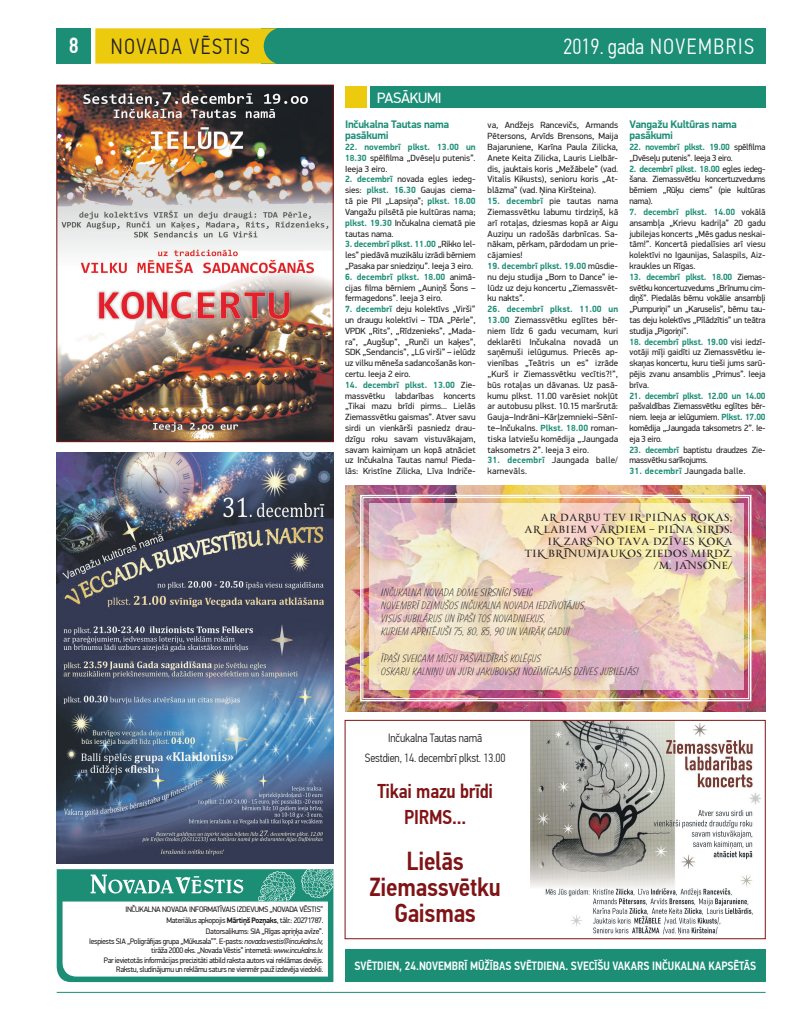
<style>
.page{position:relative;width:794px;height:1021px;background:#fff}
.page>*{position:absolute;margin:0;border:0;box-sizing:border-box;transform-origin:0 0}
.t1{font:500 26px/26px "PF Din Text Cond Pro";letter-spacing:-.01em;color:#7f1315;text-align:center}
.t2{font:300 24px "PF Din Text Cond Pro";color:#fff;scale:.95 1}
.t3{font:300 22px "PF Din Text Cond Pro";letter-spacing:.075em;color:#fff}
.t4{font:300 22px "PF Din Text Cond Pro";letter-spacing:.075em;color:#231f20}
.t5{font:500 20px/26px "PF Din Text Cond Pro";letter-spacing:-.01em;color:#7f1315;text-align:center}
.t6{font:15px "PF Din Display Pro";color:#fff}
.t7{font:500 12px "PF Din Text Cond Pro";color:#fff}
.t8{font:300 12px/19.2px "PF Din Text Cond Pro";letter-spacing:-.01em;color:#231f20;text-align:center}
.t9{font:300 11px/13.2px "Balloon TL";color:#231f20}
.t10{font:700 11px/10.8px "PF Din Display Pro";letter-spacing:-.02em;color:#1c8e76}
.t11{font:10px/12px "PF Monumenta Pro";color:#231f20;text-align:right}
.t12{font:9px/10.8px "PF Din Display Pro";color:#231f20;text-align:justify}
.t13{font:9px/10.8px "PF Din Display Pro";letter-spacing:-.025em;color:#231f20}
.t14{font:9px/10.8px "PF Din Display Pro";letter-spacing:.02em;color:#231f20}
.t15{font:700 9px "PF Din Display Pro";letter-spacing:-.025em;color:#1c8e76}
.t16{font:8px/9.5px "PF Din Display Pro";letter-spacing:-.04em;color:#231f20;text-align:right;scale:.95 1}
.s1{font-weight:500;font-size:22px}
.s2{font-weight:700;color:#1c8e76}
.s3{font-weight:700}
.s4{font-style:italic}
</style>
<div class="page">
<div style="left:261px;top:28px;width:504px;height:36px;background:#1c8e76"></div>
<svg style="left:95px;top:28px;width:182px;height:36px;background:#e1c819"></svg>
<div style="left:57px;top:28px;width:34px;height:36px;background:#1c8e76"></div>
<hr style="left:57px;top:991px;width:708px;height:1px;background:#1c8e76">
<img style="left:523px;top:722px;width:239px;height:217px">
<img style="left:345px;top:485px;width:420px;height:226px">
<svg style="left:57px;top:869px;width:277px;height:113px"></svg>
<div style="left:370px;top:86px;width:395px;height:22px;background:#1c8e76"></div>
<div style="left:345px;top:86px;width:22px;height:22px;background:#eccb0f"></div>
<img style="left:57px;top:452px;width:276px;height:411px">
<img style="left:59px;top:87px;width:272px;height:353px">
<div style="left:57px;top:85px;width:276px;height:357px;border:1px solid #7f1315"></div>
<img style="left:359px;top:494px;width:393px;height:208px">
<div style="left:362px;top:497px;width:387px;height:201px;border:1px solid #fff"></div>
<div style="left:345px;top:720px;width:420px;height:218px;border:1px solid #7f1315"></div>
<div style="left:345px;top:949px;width:420px;height:33px;background:#1c8e76"></div>
<h2 class="t2" style="left:69px;top:33px;width:12px">8<span class="s1">8</span></h2>
<h3 class="t4" style="left:111px;top:34px;width:140px">NOVADA VĒSTIS</h3>
<h3 class="t3" style="left:563px;top:34px;width:192px">2019. gada novembris</h3>
<h3 class="t6" style="left:377px;top:89px;width:42px">pasākumi</h3>
<p class="t10" style="left:345px;top:120px;width:106px">Inčukalna Tautas nama pasākumi</p>
<p class="t12" style="left:345px;top:142px;width:132px"><span class="s2">22. novembrī plkst. 13.00 un 18.30</span> spēlfilma „Dvēseļu putenis”.<br>Ieeja 3 eiro.</p>
<p class="t12" style="left:345px;top:174px;width:132px"><span class="s2">2. decembrī</span> novada egles iedeg&shy;sies: <span class="s2">plkst. 16.30</span> Gaujas ciema&shy;tā pie PII „Lapsiņa”; <span class="s2">plkst. 18.00<br></span>Vangažu pilsētā pie kultūras nama; <span class="s2">plkst. 19.30</span> Inčukalna ciematā pie tautas nama.</p>
<p class="t12" style="left:345px;top:239px;width:132px"><span class="s2">3. decembrī plkst. 11.00</span> „Rikko lel&shy;les” piedāvā muzikālu izrādi bērniem „Pasaka par sniedziņu”. Ieeja 3 eiro.</p>
<p class="t12" style="left:345px;top:271px;width:132px"><span class="s2">6. decembrī plkst. 18.00</span> animā&shy;cijas filma bērniem „Auniņš Šons – fermagedons”. Ieeja 3 eiro.</p>
<p class="t12" style="left:345px;top:304px;width:132px"><span class="s2">7. decembrī</span> deju kolektīvs „Virši” un draugu kolektīvi – TDA „Pērle”, VPDK „Rits”, „Rīdzenieks”, „Mada&shy;ra”, „Augšup”, „Runči un kaķes”, SDK „Sendancis”, „LG virši” – ielūdz uz vilku mēneša sadancošanās kon&shy;certu. Ieeja 2 eiro.</p>
<p class="t12" style="left:345px;top:379px;width:132px"><span class="s2">14. decembrī plkst. 13.00</span> Zie&shy;massvētku labdarības koncerts „Tikai mazu brīdi pirms... Lielās Ziemassvētku gaismas”. Atver savu sirdi un vienkārši pasniedz drau&shy;dzīgu roku savam vistuvākajam, savam kaimiņam un kopā atnāciet uz Inčukalna Tautas namu! Pieda&shy;lās: Kristīne Zilicka, Līva Indriče-</p>
<p class="t10" style="left:629px;top:120px;width:109px">Vangažu Kultūras nama pasākumi</p>
<p class="t13" style="left:629px;top:142px;width:138px"><span class="s2">22. novembrī plkst. 19.00</span> spēlfilma „Dvēseļu putenis”. Ieeja 3 eiro.</p>
<p class="t12" style="left:629px;top:163px;width:138px"><span class="s2">2. decembrī plkst. 18.00</span> egles iedeg&shy;šana. Ziemassvētku koncertuzvedums bērniem „Rūķu ciems” (pie kultūras nama).</p>
<p class="t12" style="left:629px;top:206px;width:138px"><span class="s2">7. decembrī plkst. 14.00</span> vokālā ansambļa „Krievu kadriļa” 20 gadu jubilejas koncerts „Mēs gadus neskai&shy;tām!”. Koncertā piedalīsies arī viesu kolektīvi no Igaunijas, Salaspils, Aiz&shy;kraukles un Rīgas.</p>
<p class="t12" style="left:629px;top:271px;width:138px"><span class="s2">13. decembrī plkst. 18.00</span> Ziemas&shy;svētku koncertuzvedums „Brīnumu cim&shy;diņš”. Piedalās bērnu vokālie ansambļi „Pumpuriņi” un „Karuselis”, bērnu tau&shy;tas deju kolektīvs „Pīlādzītis” un teātra studija „Pigoriņi”.</p>
<p class="t12" style="left:629px;top:336px;width:138px"><span class="s2">18. decembrī plkst. 19.00</span> visi iedzī&shy;votāji mīļi gaidīti uz Ziemassvētku ie&shy;skaņas koncertu, kuru tieši jums sarū&shy;pējis zvanu ansamblis „Primus”. Ieeja brīva.</p>
<p class="t15" style="left:629px;top:390px;width:138px">21. decembrī plkst. 12.00 un 14.00</p>
<p class="t12" style="left:629px;top:401px;width:138px">pašvaldības Ziemassvētku eglītes bēr&shy;niem. Ieeja ar ielūgumiem. <span class="s2">Plkst. 17.00 </span>komēdija „Jaungada taksometrs 2”. Ie&shy;eja 3 eiro.</p>
<p class="t13" style="left:629px;top:444px;width:138px"><span class="s2">23. decembrī</span> baptistu draudzes Zie&shy;massvētku sarīkojums.</p>
<p class="t14" style="left:629px;top:466px;width:117px"><span class="s2">31. decembrī</span> Jaungada balle.</p>
<p class="t12" style="left:487px;top:120px;width:132px">va, Andžejs Rancevičs, Armands Pētersons, Arvīds Brensons, Maija Bajaruniene, Karīna Paula Zilicka, Anete Keita Zilicka, Lauris Lielbār&shy;dis, jauktais koris „Mežābele” (vad.<br>Vitalis Kikusts), senioru koris „At&shy;blāzma” (vad. Ņina Kiršteina).</p>
<p class="t12" style="left:487px;top:196px;width:132px"><span class="s2">15. decembrī</span> pie tautas nama Ziemassvētku labumu tirdziņš, kā arī rotaļas, dziesmas kopā ar Aigu Auziņu un radošās darbnīcas. Sa&shy;nākam, pērkam, pārdodam un prie&shy;cājamies!</p>
<p class="t12" style="left:487px;top:260px;width:132px"><span class="s2">19. decembrī plkst. 19.00</span> mūsdie&shy;nu deju studija „Born to Dance” ie&shy;lūdz uz deju koncertu „Ziemassvēt&shy;ku nakts”.</p>
<p class="t12" style="left:487px;top:304px;width:132px"><span class="s2">26. decembrī plkst. 11.00 un 13.00</span> Ziemassvētku eglītes bēr&shy;niem līdz 6 gadu vecumam, kuri deklarēti Inčukalna novadā un saņēmuši ielūgumus. Priecēs ap&shy;vienības „Teātris un es” izrāde „Kurš ir Ziemassvētku vecītis?!”, būs rotaļas un dāvanas. Uz pasā&shy;kumu plkst. 11.00 varēsiet nokļūt ar autobusu plkst. 10.15 maršrutā:<br>Gauja–Indrāni–Kārļzemnieki–Sēnī&shy;te–Inčukalns. <span class="s2">Plkst. 18.00</span> roman&shy;tiska latviešu komēdija „Jaungada taksometrs 2”. Ieeja 3 eiro.</p>
<p class="t14" style="left:487px;top:455px;width:132px"><span class="s2">31. decembrī</span> Jaungada balle/ karnevāls.</p>
<p class="t11" style="left:524px;top:511px;width:209px">AR DARBU TEV IR PILNAS ROKAS,<br>AR LABIEM VĀRDIEM – PILNA SIRDS.<br>IK ZARS NO TAVA DZĪVES KOKA<br>TIK BRĪNUMJAUKOS ZIEDOS MIRDZ. /M. JANSONE/</p>
<p class="t9" style="left:381px;top:585px;width:207px">INČUKALNA NOVADA DOME SIRSNĪGI SVEIC<br>NOVEMBRĪ DZIMUŠOS INČUKALNA NOVADA IEDZĪVOTĀJUS, VISUS JUBILĀRUS UN ĪPAŠI TOS NOVADNIEKUS,<br>KURIEM APRITĒJUŠI 75, 80, 85, 90 UN VAIRĀK GADU!</p>
<p class="t9" style="left:381px;top:651px;width:259px">ĪPAŠI SVEICAM MŪSU PAŠVALDĪBAS KOLĒĢUS<br>OSKARU KALNIŅU UN JURI JAKUBOVSKI NOZĪMĪGAJĀS DZĪVES JUBILEJĀS!</p>
<p class="t16" style="left:125px;top:904px;width:210px;line-height:11px">INČUKALNA NOVADA INFORMATĪVai S IZDEVUMS „NOVADA VĒSTIS”<br>Materiālus apkopojis <span class="s3">Mārtiņš Pozņaks</span>, tālr.: 20271787.<br>Datorsalikums: SIA „Rīgas apriņķa avīze”.</p>
<p class="t16" style="left:89px;top:936px;width:248px">Iespiests SIA „Poligrāfijas grupa „Mūkusala””. E-pasts: <span class="s4">novada.vestis@incukalns.lv, </span>tirāža 2000 eks. „Novada Vēstis” internetā: <span class="s4">www.incukalns.lv.<br></span>Par ievietotās informācijas precizitāti atbild raksta autors vai reklāmas devējs.<br>Rakstu, sludinājumu un reklāmu saturs ne vienmēr pauž izdevēja viedokli.</p>
<h3 class="t8" style="left:365px;top:728px;width:142px">Inčukalna Tautas namā<br>Sestdien, 14. decembrī plkst. 13.00</h3>
<h3 class="t5" style="left:377px;top:777px;width:117px">TIKAI MAZU BRĪDI<br>PIRMS...</h3>
<h1 class="t1" style="left:369px;top:847px;width:133px">LIELĀS<br>ZIEMASSVĒTKU<br>GAISMAS</h1>
<h3 class="t7" style="left:354px;top:959px;width:266px">SVĒTDI EN, 24.NOVEMBRĪ MŪŽĪBAS SVĒTDIENA. SVECĪŠU VAKARS</h3>
<h3 class="t7" style="left:652px;top:959px;width:23px">INČUKALNA</h3>
<h3 class="t7" style="left:708px;top:959px;width:7px">KAPS</h3>
<h3 class="t7" style="left:733px;top:959px;width:23px">ĒTĀS</h3>
</div>
